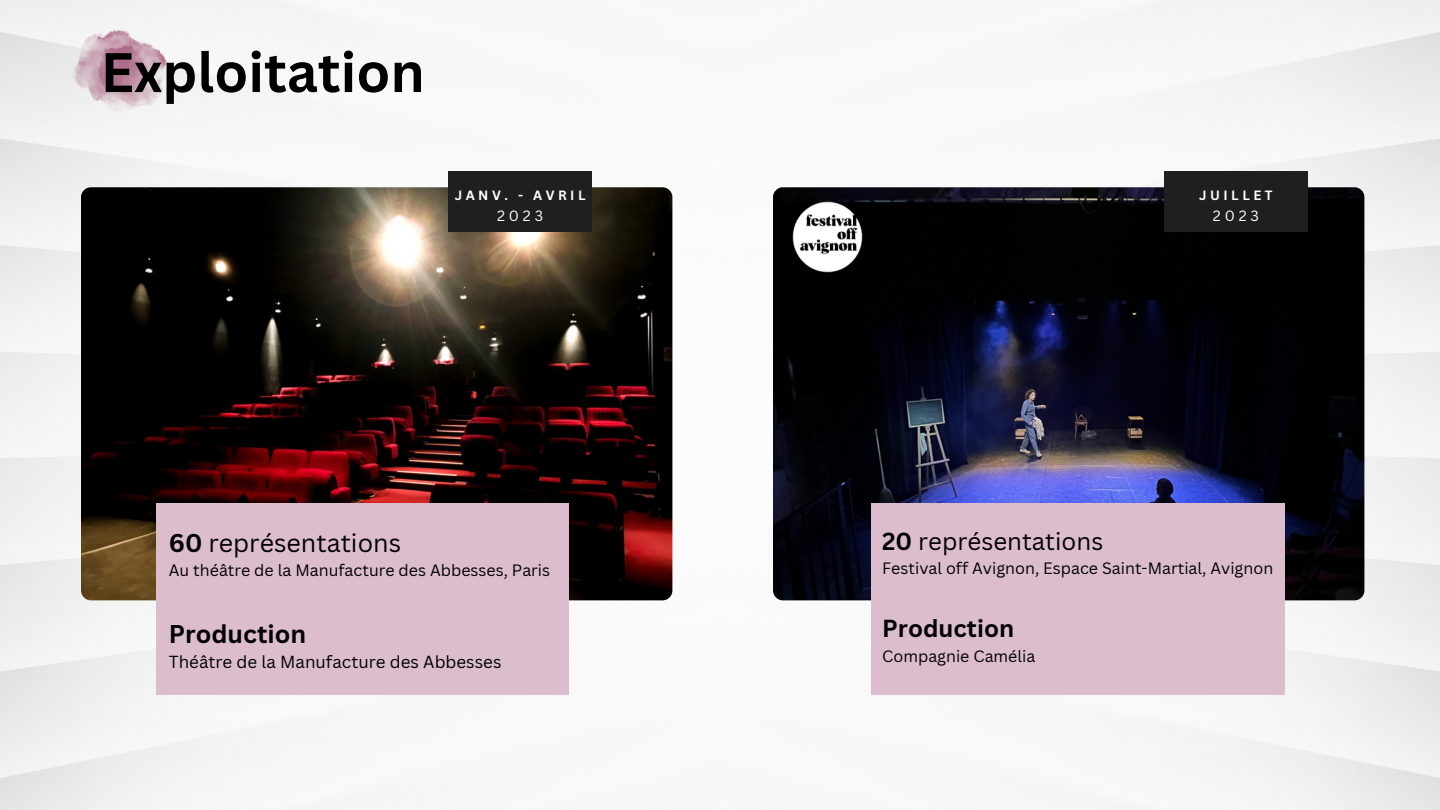
<style>
.page{position:relative;width:1440px;height:810px;background:#fff}
.page>*{position:absolute;margin:0;border:0;box-sizing:border-box;transform-origin:0 0}
.t1{font:700 54.4px "Canva Sans";color:#000}
.t2{font:25px "Canva Sans";color:#000}
.t3{font:700 25px "Canva Sans";color:#000}
.t4{font:24px "Canva Sans";color:#000}
.t5{font:700 24px "Canva Sans";color:#000}
.t6{font:17px "Canva Sans";color:#000}
.t7{font:16px "Canva Sans";color:#000}
.t8{font:14.5px "Canva Sans";letter-spacing:.27em;color:#fff}
.t9{font:700 13.1px "Canva Sans";letter-spacing:.265em;color:#fff}
.s1{font-weight:700}
</style>
<div class="page">
<img style="left:0;top:0;width:1440px;height:810px">
<img style="left:71px;top:30px;width:97px;height:84px">
<img style="left:773px;top:187px;width:591px;height:413px;border-radius:10px">
<div style="left:1164px;top:171px;width:144px;height:61px;background:#1f1f20"></div>
<div style="left:871px;top:503px;width:413px;height:192px;background:#dcbdcd"></div>
<img style="left:81px;top:187px;width:591px;height:413px;border-radius:10px">
<div style="left:156px;top:503px;width:413px;height:192px;background:#dcbdcd"></div>
<div style="left:448px;top:171px;width:144px;height:61px;background:#1f1f20"></div>
<img style="left:792px;top:202px;width:71px;height:70px">
<h1 class="t1" style="left:101px;top:34px;width:325px">Exploitation</h1>
<p class="t9" style="left:455px;top:186px;width:132px">JANV. - AVRIL</p>
<p class="t8" style="left:497px;top:205px;width:47px">2023</p>
<h2 class="t2" style="left:169px;top:525px;width:234px"><span class="s1">60</span> représentations</h2>
<p class="t7" style="left:169px;top:559px;width:383px">Au théâtre de la Manufacture des Abbesses, Paris</p>
<h2 class="t3" style="left:169px;top:616px;width:139px">Production</h2>
<p class="t6" style="left:169px;top:650px;width:334px">Théâtre de la Manufacture des Abbesses</p>
<p class="t9" style="left:1199px;top:186px;width:75px">JUILLET</p>
<p class="t8" style="left:1213px;top:205px;width:47px">2023</p>
<h3 class="t4" style="left:882px;top:524px;width:223px"><span class="s1">20</span> représentations</h3>
<p class="t7" style="left:882px;top:557px;width:393px">Festival off Avignon, Espace Saint-Martial, Avignon</p>
<h3 class="t5" style="left:882px;top:612px;width:133px">Production</h3>
<p class="t7" style="left:882px;top:645px;width:155px">Compagnie Camélia</p>
</div>
